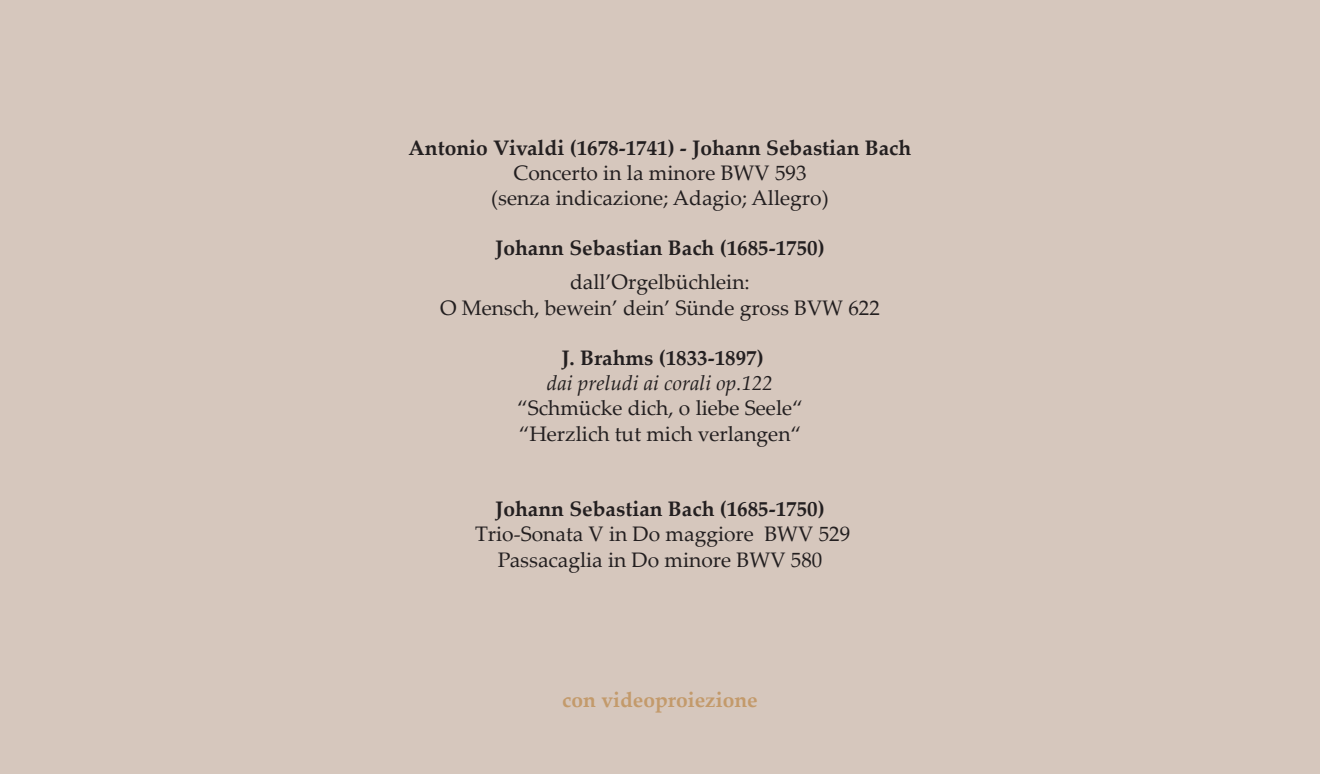
<style>
.page{position:relative;width:1320px;height:774px;background:#d6c7bd}
.page>*{position:absolute;margin:0;border:0;box-sizing:border-box;transform-origin:0 0}
.t1{font:21px/25.2px "Palatino Linotype";color:#231f20;text-align:center}
.t2{font:700 21px "Palatino Linotype";color:#231f20}
.t3{font:italic 21px "Palatino Linotype";color:#231f20}
.t4{font:700 21px "Palatino Linotype";color:#c39a6b}
</style>
<div class="page">
<p class="t2" style="left:408px;top:132px;width:504px">Antonio Vivaldi (1678-1741) - Johann Sebastian Bach</p>
<p class="t1" style="left:491px;top:159px;width:339px">Concerto in la minore BWV 593 (senza indicazione; Adagio; Allegro)</p>
<p class="t2" style="left:495px;top:233px;width:331px">Johann Sebastian Bach (1685-1750)</p>
<p class="t1" style="left:440px;top:269px;width:441px">dall’Orgelbüchlein:<br>O Mensch, bewein’ dein’ Sünde gross BVW 622</p>
<p class="t2" style="left:561px;top:343px;width:204px">J. Brahms (1833-1897)</p>
<p class="t3" style="left:547px;top:368px;width:228px">dai preludi ai corali op.122</p>
<p class="t1" style="left:517px;top:395px;width:287px;text-align:left">“Schmücke dich, o liebe Seele“ “Herzlich tut mich verlangen“</p>
<p class="t2" style="left:495px;top:494px;width:331px">Johann Sebastian Bach (1685-1750)</p>
<p class="t1" style="left:475px;top:521px;width:377px">Trio-Sonata V in Do maggiore BWV 529<br>Passacaglia in Do minore BWV 580</p>
<p class="t4" style="left:562px;top:684px;width:197px">con videoproiezione</p>
</div>
